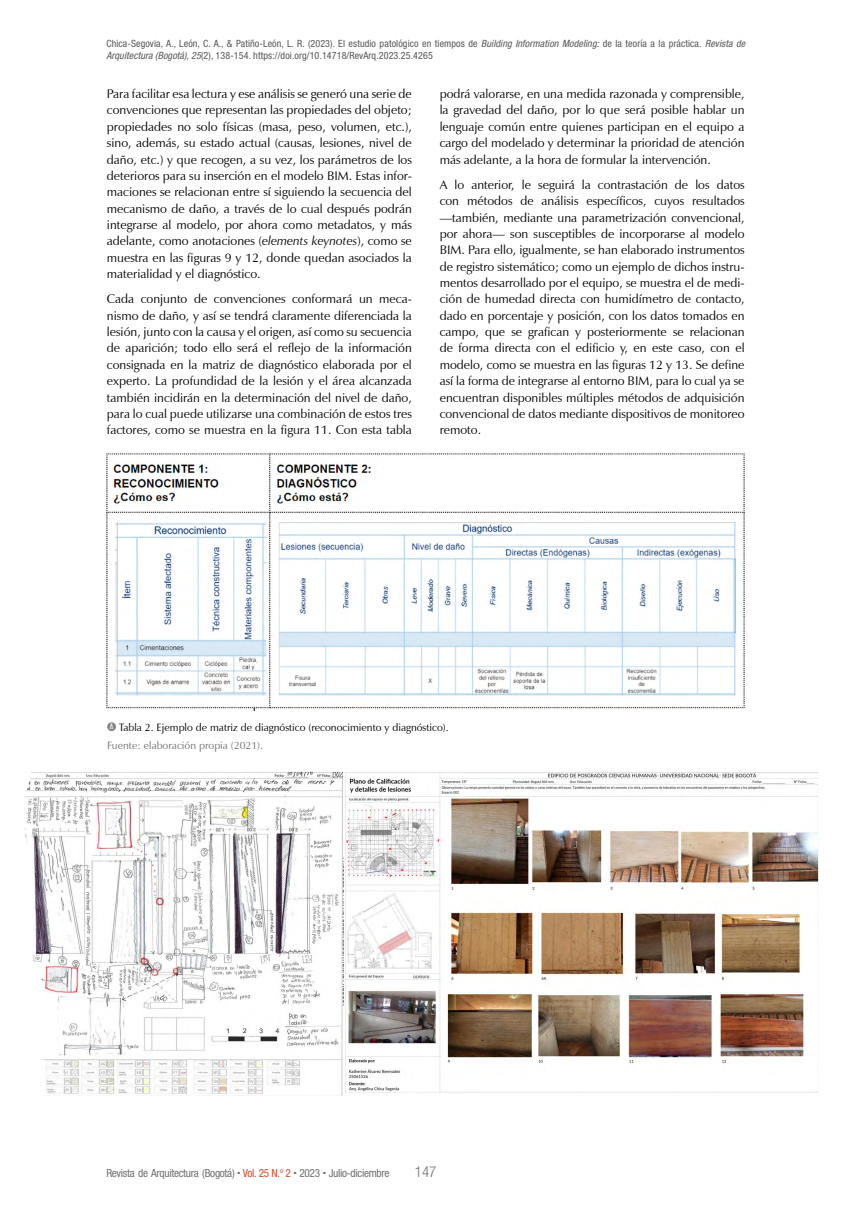
<style>
.page{position:relative;width:851px;height:1205px;background:#fff}
.page>*{position:absolute;margin:0;border:0;box-sizing:border-box;transform-origin:0 0}
.t1{font:300 condensed 15px "Helvetica Neue LT Std";color:#727171}
.t2{font:12.5px/16.4px "Zapf Humanist 601 BT";color:#000;text-align:justify}
.t3{font:condensed 11.25px "Helvetica Neue LT Std";letter-spacing:-.025em;color:#727171}
.t4{font:10.62px/17.4px "Zapf Humanist 601 BT";color:#000}
.t5{font:condensed 10px/12px "Helvetica Neue LT Std";letter-spacing:.01em;color:#595757}
.s1{font-style:italic}
.s2{color:#727171}
.s3{color:#da4b2d}
</style>
<div class="page">
<img style="left:24px;top:772px;width:794px;height:324px">
<img style="left:106px;top:453px;width:639px;height:257px">
<div style="left:107px;top:722px;width:9px;height:9px;background:#87888a;border-radius:50%"></div>
<p class="t5" style="left:106px;top:38px;width:640px">Chica-Segovia, A., León, C. A., &amp; Patiño-León, L. R. (2023). El estudio patológico en tiempos de <span class="s1">Building Information Modeling:</span> de la teoría a la práctica. <span class="s1">Revista de<br>Arquitectura (Bogotá), 25</span>(2), 138-154. https://doi.org/10.14718/RevArq.2023.25.4265</p>
<p class="t2" style="left:107px;top:86px;width:306px">Para facilitar esa lectura y ese análisis se generó una serie de convenciones que representan las propiedades del objeto; propiedades no solo físicas (masa, peso, volumen, etc.), sino, además, su estado actual (causas, lesiones, nivel de daño, etc.) y que recogen, a su vez, los parámetros de los deterioros para su inserción en el modelo BIM. Estas infor&shy;maciones se relacionan entre sí siguiendo la secuencia del mecanismo de daño, a través de lo cual después podrán integrarse al modelo, por ahora como metadatos, y más adelante, como anotaciones (<span class="s1">elements keynotes</span>), como se muestra en las figuras 9 y 12, donde quedan asociados la materialidad y el diagnóstico.</p>
<p class="t2" style="left:107px;top:291px;width:306px">Cada conjunto de convenciones conformará un meca&shy;nismo de daño, y así se tendrá claramente diferenciada la lesión, junto con la causa y el origen, así como su secuencia de aparición; todo ello será el reflejo de la información consignada en la matriz de diagnóstico elaborada por el experto. La profundidad de la lesión y el área alcanzada también incidirán en la determinación del nivel de daño, para lo cual puede utilizarse una combinación de estos tres factores, como se muestra en la figura 11. Con esta tabla</p>
<p class="t2" style="left:439px;top:86px;width:306px">podrá valorarse, en una medida razonada y comprensible, la gravedad del daño, por lo que será posible hablar un lenguaje común entre quienes participan en el equipo a cargo del modelado y determinar la prioridad de atención más adelante, a la hora de formular la intervención.</p>
<p class="t2" style="left:439px;top:176px;width:306px">A lo anterior, le seguirá la contrastación de los datos con métodos de análisis específicos, cuyos resultados —también, mediante una parametrización convencional, por ahora— son susceptibles de incorporarse al modelo BIM. Para ello, igualmente, se han elaborado instrumentos de registro sistemático; como un ejemplo de dichos instru&shy;mentos desarrollado por el equipo, se muestra el de medi&shy;ción de humedad directa con humidímetro de contacto, dado en porcentaje y posición, con los datos tomados en campo, que se grafican y posteriormente se relacionan de forma directa con el edificio y, en este caso, con el modelo, como se muestra en las figuras 12 y 13. Se define así la forma de integrarse al entorno BIM, para lo cual ya se encuentran disponibles múltiples métodos de adquisición convencional de datos mediante dispositivos de monitoreo remoto.</p>
<p class="t4" style="left:107px;top:719px;width:343px"><sup>A</sup> Tabla 2. Ejemplo de matriz de diagnóstico (reconocimiento y diagnóstico).<br><span class="s2">Fuente: elaboración propia (2021).</span></p>
<p class="t3" style="left:106px;top:1166px;width:285px">Revista de Arquitectura (Bogotá) <span class="s3">Vol. 25 N.</span><sup>o</sup> <span class="s3">2</span> 2023 Julio-diciembre</p>
<p class="t1" style="left:415px;top:1163px;width:23px">147</p>
</div>
